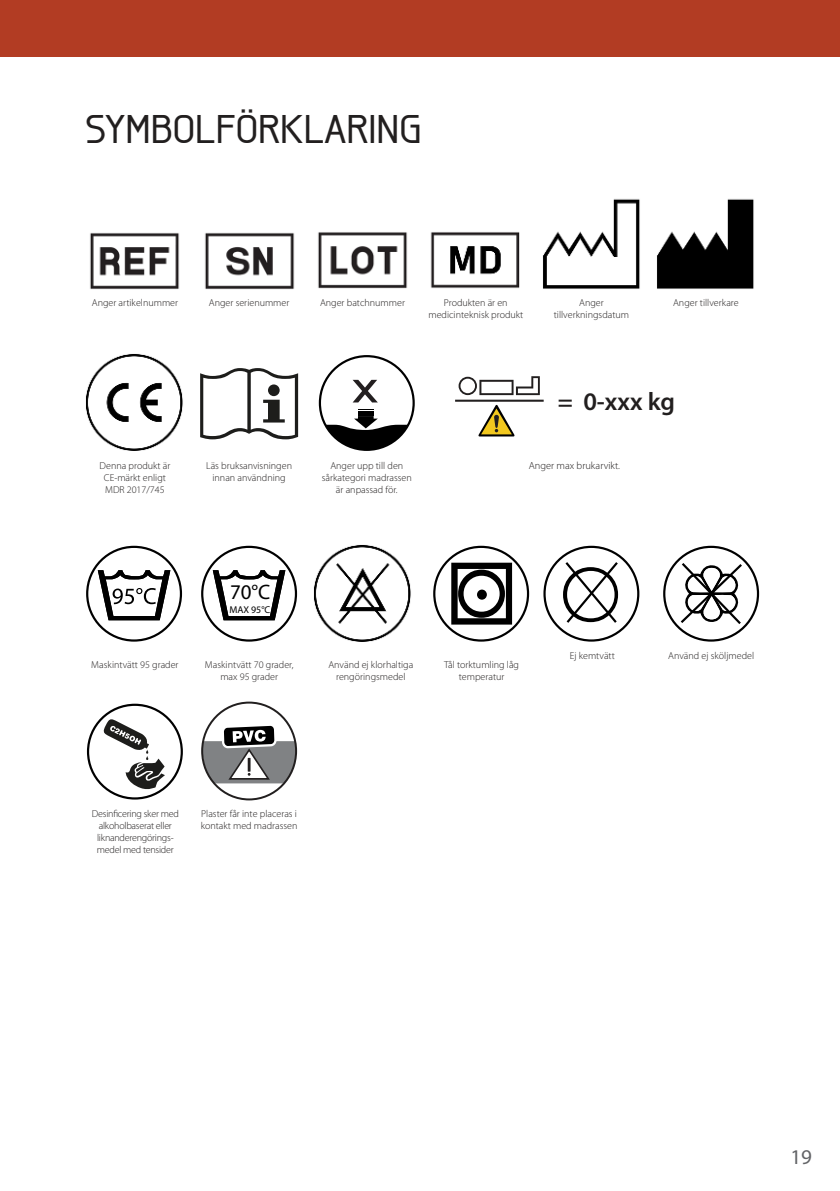
<style>
.page{position:relative;width:840px;height:1191px;background:#fff}
.page>*{position:absolute;margin:0;border:0;box-sizing:border-box;transform-origin:0 0}
.t1{font:50.4px "Gill Sans";color:#231f20}
.t2{font:500 40px "Galette";color:#221f1f}
.t3{font:600 25.4px "Myriad Pro";color:#221f1f}
.t4{font:21px "Myriad Pro";color:#000}
.t5{font:21px "Myriad Pro";color:#626366}
.t6{font:300 10.4px "Myriad Pro";color:#221f1f}
.t7{font:300 10px/12px "Myriad Pro";color:#221f1f;text-align:center}
.t8{font:300 10px/12px "Myriad Pro";letter-spacing:-.025em;color:#221f1f;text-align:center}
.t9{font:10px "Myriad Pro";color:#000}
</style>
<div class="page">
<div style="left:0;top:0;width:839px;height:57px;background:#b23c23"></div>
<svg style="left:200px;top:368px;width:98px;height:71px"></svg>
<img style="left:86px;top:354px;width:97px;height:97px">
<div style="left:318px;top:355px;width:96px;height:96px;border:2px solid #000;border-radius:50%"></div>
<svg style="left:325px;top:409px;width:83px;height:41px"></svg>
<img style="left:318px;top:232px;width:90px;height:57px">
<img style="left:205px;top:232px;width:90px;height:57px">
<img style="left:90px;top:232px;width:90px;height:57px">
<img style="left:543px;top:199px;width:97px;height:90px">
<img style="left:657px;top:199px;width:97px;height:90px">
<img style="left:430px;top:232px;width:90px;height:57px">
<div style="left:201px;top:546px;width:96px;height:95px;border:2px solid #000;border-radius:50%"></div>
<svg style="left:213px;top:570px;width:72px;height:50px"></svg>
<div style="left:86px;top:546px;width:96px;height:95px;border:2px solid #000;border-radius:50%"></div>
<svg style="left:98px;top:570px;width:72px;height:50px"></svg>
<img style="left:314px;top:545px;width:97px;height:96px">
<div style="left:433px;top:546px;width:96px;height:95px;border:2px solid #000;border-radius:50%"></div>
<svg style="left:451px;top:562px;width:61px;height:62px"></svg>
<svg style="left:476px;top:589px;width:10px;height:10px"></svg>
<div style="left:543px;top:546px;width:96px;height:95px;border:2px solid #000;border-radius:50%"></div>
<svg style="left:563px;top:562px;width:56px;height:61px"></svg>
<div style="left:87px;top:703px;width:96px;height:96px;border:2px solid #000;border-radius:50%"></div>
<svg style="left:103px;top:718px;width:62px;height:73px"></svg>
<div style="left:662px;top:546px;width:96px;height:95px;border:2px solid #000;border-radius:50%"></div>
<svg style="left:678px;top:560px;width:65px;height:66px"></svg>
<svg style="left:201px;top:722px;width:96px;height:61px"></svg>
<svg style="left:455px;top:376px;width:88px;height:60px"></svg>
<h2 class="t2" style="left:85px;top:105px;width:338px">SYMBOLFÖRKLARING</h2>
<p class="t7" style="left:92px;top:296px;width:88px">Anger artikelnummer</p>
<p class="t7" style="left:320px;top:296px;width:86px">Anger batchnummer</p>
<p class="t7" style="left:443px;top:296px;width:65px">Produkten är en</p>
<p class="t7" style="left:672px;top:296px;width:67px">Anger tillverkare</p>
<p class="t7" style="left:428px;top:308px;width:96px">medicinteknisk produkt</p>
<p class="t7" style="left:209px;top:296px;width:82px">Anger serienummer</p>
<p class="t7" style="left:553px;top:296px;width:77px">Anger tillverkningsdatum</p>
<p class="t7" style="left:99px;top:459px;width:72px">Denna produkt är<br>CE-märkt enligt<br>MDR 2017/745</p>
<p class="t7" style="left:206px;top:459px;width:87px">Läs bruksanvisningen innan användning</p>
<h1 class="t1" style="left:352px;top:355px;width:27px">x</h1>
<p class="t7" style="left:321px;top:459px;width:92px">Anger upp till den sårkategori madrassen är anpassad för.</p>
<h3 class="t3" style="left:557px;top:392px;width:119px">= 0-xxx kg</h3>
<p class="t6" style="left:528px;top:460px;width:93px">Anger max brukarvikt.</p>
<h3 class="t4" style="left:230px;top:579px;width:42px">70°C</h3>
<p class="t9" style="left:229px;top:604px;width:42px">MAX 95°C</p>
<p class="t7" style="left:91px;top:659px;width:89px">Maskintvätt 95 grader</p>
<p class="t7" style="left:205px;top:659px;width:90px">Maskintvätt 70 grader, max 95 grader</p>
<p class="t7" style="left:328px;top:659px;width:86px">Använd ej klorhaltiga rengöringsmedel</p>
<p class="t7" style="left:444px;top:659px;width:76px">Tål torktumling låg temperatur</p>
<p class="t7" style="left:569px;top:650px;width:47px">Ej kemtvätt</p>
<p class="t7" style="left:667px;top:650px;width:87px">Använd ej sköljmedel</p>
<p class="t8" style="left:92px;top:808px;width:88px">Desinficering sker med alkoholbaserat eller liknanderengörings&shy;medel med tensider</p>
<p class="t7" style="left:201px;top:808px;width:98px;text-align:left">Plaster får inte placeras i kontakt med madrassen</p>
<h3 class="t5" style="left:789px;top:1148px;width:23px">19</h3>
</div>
